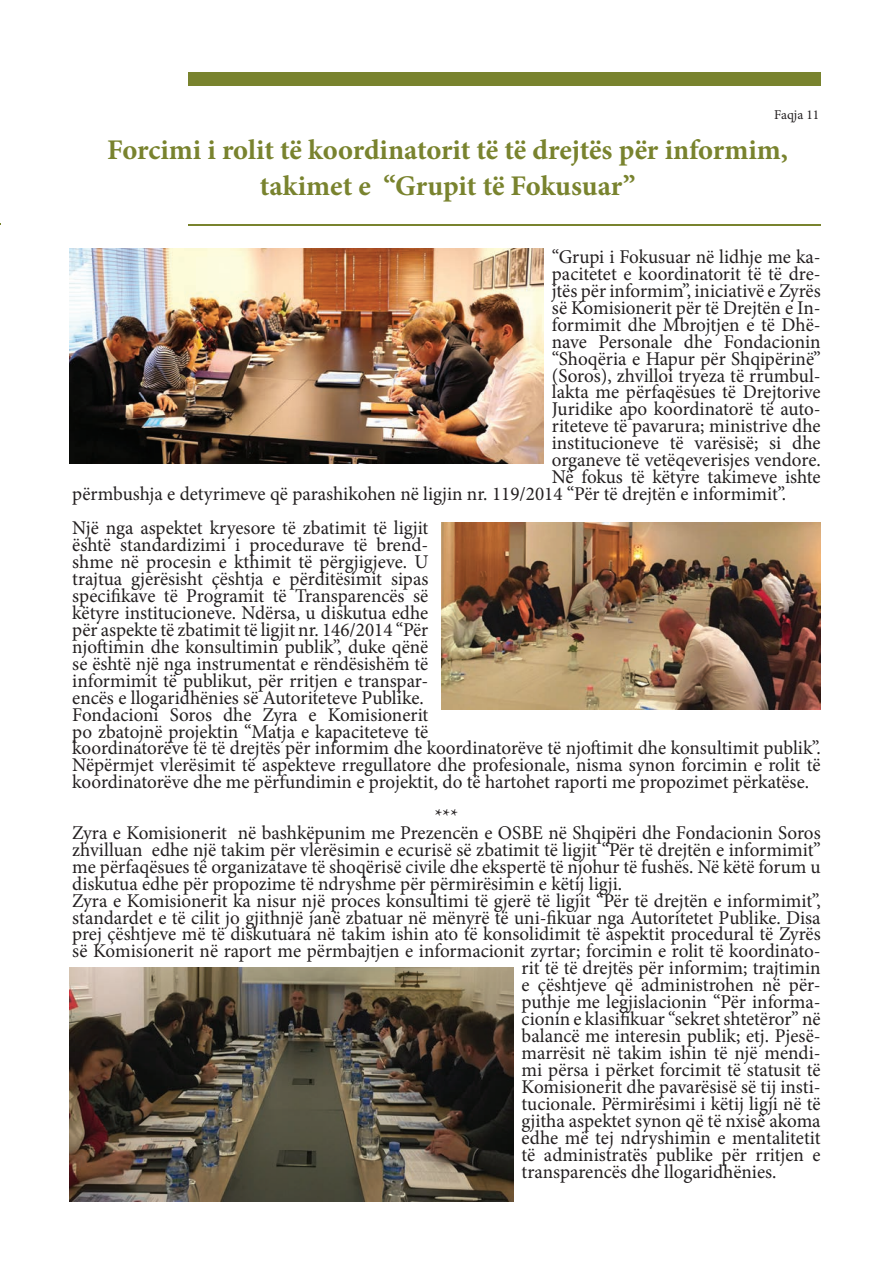
<style>
.page{position:relative;width:893px;height:1263px;background:#fff}
.page>*{position:absolute;margin:0;border:0;box-sizing:border-box;transform-origin:0 0}
.t1{font:700 28.5px/36px "Minion Pro";letter-spacing:-.005em;color:#79832e;text-align:center}
.t2{font:19.5px/17px "Minion Pro";color:#231f20}
.t3{font:13.5px "Minion Pro";color:#231f20}
</style>
<div class="page">
<div style="left:189px;top:72px;width:632px;height:14px;background:#79832e"></div>
<hr style="left:189px;top:224px;width:632px;height:2px;background:#79832e">
<img style="left:69px;top:249px;width:474px;height:215px">
<img style="left:441px;top:522px;width:380px;height:187px">
<img style="left:69px;top:967px;width:444px;height:234px">
<p class="t3" style="left:774px;top:106px;width:47px">Faqja 11</p>
<h1 class="t1" style="left:107px;top:131px;width:683px">Forcimi i rolit të koordinatorit të të drejtës për informim, takimet e “Grupit të Fokusuar”</h1>
<p class="t2" style="left:552px;top:248px;width:270px">“Grupi i Fokusuar në lidhje me ka-</p>
<p class="t2" style="left:552px;top:265px;width:270px">pacitetet e koordinatorit të të dre-</p>
<p class="t2" style="left:552px;top:282px;width:270px">jtës për informim”, iniciativë e Zyrës</p>
<p class="t2" style="left:552px;top:299px;width:270px">së Komisionerit për të Drejtën e In-</p>
<p class="t2" style="left:552px;top:316px;width:270px">formimit dhe Mbrojtjen e të Dhë-</p>
<p class="t2" style="left:552px;top:333px;width:270px">nave Personale dhe Fondacionin</p>
<p class="t2" style="left:552px;top:350px;width:270px">“Shoqëria e Hapur për Shqipërinë”</p>
<p class="t2" style="left:552px;top:367px;width:270px">(Soros), zhvilloi tryeza të rrumbul-</p>
<p class="t2" style="left:552px;top:384px;width:270px">lakta me përfaqësues të Drejtorive</p>
<p class="t2" style="left:552px;top:401px;width:270px">Juridike apo koordinatorë të auto-</p>
<p class="t2" style="left:552px;top:418px;width:270px">riteteve të pavarura; ministrive dhe</p>
<p class="t2" style="left:552px;top:435px;width:270px">institucioneve të varësisë; si dhe</p>
<p class="t2" style="left:552px;top:452px;width:270px">organeve të vetëqeverisjes vendore.</p>
<p class="t2" style="left:552px;top:469px;width:270px">Në fokus të këtyre takimeve ishte</p>
<p class="t2" style="left:72px;top:486px;width:715px">përmbushja e detyrimeve që parashikohen në ligjin nr. 119/2014 “Për të drejtën e informimit”.</p>
<p class="t2" style="left:72px;top:519px;width:750px">Një nga aspektet kryesore të zbatimit të ligjit<br>është standardizimi i procedurave të brend-<br>shme në procesin e kthimit të përgjigjeve. U<br>trajtua gjerësisht çështja e përditësimit sipas<br>specifikave të Programit të Transparencës së<br>këtyre institucioneve. Ndërsa, u diskutua edhe<br>për aspekte të zbatimit të ligjit nr. 146/2014 “Për<br>njoftimin dhe konsultimin publik”, duke qënë<br>se është një nga instrumentat e rëndësishëm të<br>informimit të publikut, për rritjen e transpar-<br>encës e llogaridhënies së Autoriteteve Publike.<br>Fondacioni Soros dhe Zyra e Komisionerit<br>po zbatojnë projektin “Matja e kapaciteteve të<br>koordinatorëve të të drejtës për informim dhe koordinatorëve të njoftimit dhe konsultimit publik”.<br>Nëpërmjet vlerësimit të aspekteve rregullatore dhe profesionale, nisma synon forcimin e rolit të koordinatorëve dhe me përfundimin e projektit, do të hartohet raporti me propozimet përkatëse.</p>
<p class="t2" style="left:435px;top:807px;width:25px">***</p>
<p class="t2" style="left:72px;top:824px;width:750px">Zyra e Komisionerit në bashkëpunim me Prezencën e OSBE në Shqipëri dhe Fondacionin Soros</p>
<p class="t2" style="left:72px;top:841px;width:750px">zhvilluan edhe një takim për vlerësimin e ecurisë së zbatimit të ligjit “Për të drejtën e informimit”</p>
<p class="t2" style="left:72px;top:858px;width:750px">me përfaqësues të organizatave të shoqërisë civile dhe ekspertë të njohur të fushës. Në këtë forum u</p>
<p class="t2" style="left:72px;top:875px;width:551px">diskutua edhe për propozime të ndryshme për përmirësimin e këtij ligji.</p>
<p class="t2" style="left:72px;top:892px;width:750px">Zyra e Komisionerit ka nisur një proces konsultimi të gjerë të ligjit “Për të drejtën e informimit”,</p>
<p class="t2" style="left:72px;top:909px;width:750px">standardet e të cilit jo gjithnjë janë zbatuar në mënyrë të uni-fikuar nga Autoritetet Publike. Disa</p>
<p class="t2" style="left:72px;top:926px;width:750px">prej çështjeve më të diskutuara në takim ishin ato të konsolidimit të aspektit procedural të Zyrës</p>
<p class="t2" style="left:72px;top:943px;width:750px">së Komisionerit në raport me përmbajtjen e informacionit zyrtar; forcimin e rolit të koordinato-</p>
<p class="t2" style="left:522px;top:960px;width:301px">rit të të drejtës për informim; trajtimin</p>
<p class="t2" style="left:522px;top:977px;width:301px">e çështjeve që administrohen në për-</p>
<p class="t2" style="left:522px;top:994px;width:301px">puthje me legjislacionin “Për informa-</p>
<p class="t2" style="left:522px;top:1011px;width:301px">cionin e klasifikuar “sekret shtetëror” në</p>
<p class="t2" style="left:522px;top:1027px;width:301px">balancë me interesin publik; etj. Pjesë-</p>
<p class="t2" style="left:522px;top:1044px;width:301px">marrësit në takim ishin të një mendi-</p>
<p class="t2" style="left:522px;top:1061px;width:301px">mi përsa i përket forcimit të statusit të</p>
<p class="t2" style="left:522px;top:1078px;width:301px">Komisionerit dhe pavarësisë së tij insti-</p>
<p class="t2" style="left:522px;top:1095px;width:301px">tucionale. Përmirësimi i këtij ligji në të</p>
<p class="t2" style="left:522px;top:1112px;width:301px">gjitha aspektet synon që të nxisë akoma</p>
<p class="t2" style="left:522px;top:1129px;width:301px">edhe më tej ndryshimin e mentalitetit</p>
<p class="t2" style="left:522px;top:1146px;width:301px">të administratës publike për rritjen e</p>
<p class="t2" style="left:522px;top:1163px;width:256px">transparencës dhe llogaridhënies.</p>
</div>
